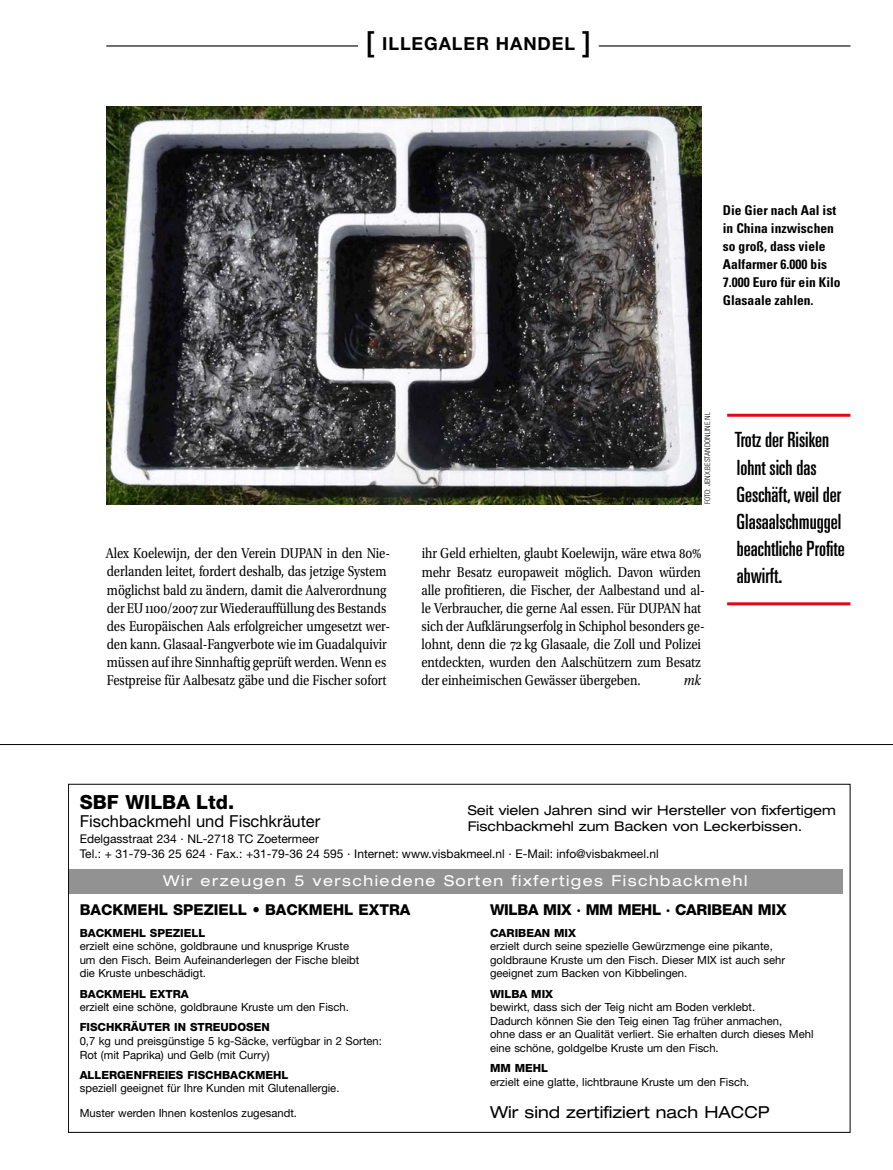
<style>
.page{position:relative;width:893px;height:1170px;background:#fff}
.page>*{position:absolute;margin:0;border:0;box-sizing:border-box;transform-origin:0 0}
.t1{font:ultra-condensed 21px/27px "Univers LT Std";color:#000}
.t2{font:800 19.5px "Helvetica Neue LT Std";color:#000}
.t3{font:700 18px "Helvetica Neue LT Std";letter-spacing:.05em;color:#000}
.t4{font:16.5px "Helvetica Neue LT Std";color:#000}
.t5{font:expanded 16.5px "Helvetica Neue LT Std";color:#000}
.t6{font:15px/18.1px "Utopia Std";letter-spacing:-.005em;color:#000;scale:.85 1}
.t7{font:expanded 15px "Helvetica Neue LT Std";letter-spacing:.1em;color:#fff}
.t8{font:800 15px "Helvetica Neue LT Std";color:#000}
.t9{font:800 15px "Helvetica Neue LT Std";letter-spacing:-.02em;color:#000}
.t10{font:italic 15px "Utopia Std";color:#000;scale:.85 1}
.t11{font:700 condensed 13.5px/18.1px "Univers LT Std";color:#000}
.t12{font:expanded 13.5px/16.2px "Helvetica Neue LT Std";color:#000}
.t13{font:12px/14.4px "Helvetica Neue LT Std";color:#000}
.t14{font:11.25px/13.5px "Helvetica Neue LT Std";color:#000}
.t15{font:800 11.25px "Helvetica Neue LT Std";color:#000}
.t16{font:300 condensed 7.5px "Univers LT Std";color:#000}
.s1{font-weight:500;font-size:28.5px}
</style>
<div class="page">
<hr style="left:106px;top:45px;width:744px;height:2px;background:#000">
<div style="left:358px;top:26px;width:241px;height:36px;background:#fff"></div>
<img style="left:106px;top:106px;width:596px;height:398px">
<div style="left:68px;top:868px;width:775px;height:25px;background:#929292"></div>
<hr style="left:0;top:744px;width:893px;height:1px;background:#000">
<hr style="left:727px;top:414px;width:123px;height:3px;background:#e30613">
<hr style="left:727px;top:602px;width:123px;height:3px;background:#e30613">
<p class="t3" style="left:366px;top:33px;width:227px"><span class="s1">[</span> ILLEGALER HANDEL <span class="s1">]</span></p>
<p class="t11" style="left:723px;top:201px;width:119px">Die Gier nach Aal ist in China inzwischen so groß, dass viele<br>Aalfarmer 6.000 bis<br>7.000 Euro für ein Kilo<br>Glasaale zahlen.</p>
<p class="t16" style="left:703px;top:504px;width:93px;rotate:-90deg">FOTO: JENX.BESTANDONLINE.NL</p>
<p class="t6" style="left:106px;top:544px;width:336px">Alex Koelewijn, der den Verein DUPAN in den Nie&shy;derlanden leitet, fordert deshalb, das jetzige System möglichst bald zu ändern, damit die Aalverordnung der EU 1100/2007 zur Wiederauffüllung des Bestands des Europäischen Aals erfolgreicher umgesetzt wer&shy;den kann. Glasaal-Fangverbote wie im Guadalquivir müssen auf ihre Sinnhaftig geprüft werden. Wenn es Festpreise für Aalbesatz gäbe und die Fischer sofort</p>
<p class="t6" style="left:421px;top:545px;width:335px">ihr Geld erhielten, glaubt Koelewijn, wäre etwa 80% mehr Besatz europaweit möglich. Davon würden alle profitieren, die Fischer, der Aalbestand und al&shy;le Verbraucher, die gerne Aal essen. Für DUPAN hat sich der Aufklärungserfolg in Schiphol besonders ge&shy;lohnt, denn die 72 kg Glasaale, die Zoll und Polizei entdeckten, wurden den Aalschützern zum Besatz der einheimischen Gewässer übergeben.</p>
<p class="t10" style="left:684px;top:672px;width:22px">mk</p>
<h1 class="t1" style="left:735px;top:426px;width:111px">Trotz der Risiken lohnt sich das<br>Geschäft, weil der<br>Glasaalschmuggel beachtliche Profite abwirft.</h1>
<h2 class="t2" style="left:80px;top:790px;width:156px">SBF WILBA LTD.</h2>
<p class="t4" style="left:80px;top:811px;width:242px">Fischbackmehl und Fischkräuter</p>
<p class="t13" style="left:80px;top:831px;width:580px">Edelgasstraat 234 · NL-2718 TC Zoetermeer<br>Tel.: + 31-79-36 25 624 · Fax.: +31-79-36 24 595 · Internet: www.visbakmeel.nl · E-Mail: info@visbakmeel.nl</p>
<p class="t12" style="left:468px;top:802px;width:370px">Seit vielen Jahren sind wir Hersteller von fixfertigem<br>Fischbackmehl zum Backen von Leckerbissen.</p>
<p class="t7" style="left:163px;top:871px;width:586px">Wir erzeugen 5 verschiedene Sorten fixfertiges Fischbackmehl</p>
<p class="t8" style="left:80px;top:900px;width:332px">BACKMEHL SPEZIELL • BACKMEHL EXTRA</p>
<p class="t15" style="left:80px;top:926px;width:127px">BACKMEHL SPEZIELL</p>
<p class="t14" style="left:80px;top:939px;width:281px">erzielt eine schöne, goldbraune und knusprige Kruste um den Fisch. Beim Aufeinanderlegen der Fische bleibt die Kruste unbeschädigt.</p>
<p class="t15" style="left:80px;top:986px;width:111px">BACKMEHL EXTRA</p>
<p class="t14" style="left:80px;top:1000px;width:271px">erzielt eine schöne, goldbraune Kruste um den Fisch.</p>
<p class="t15" style="left:80px;top:1020px;width:192px">FISCHKRÄUTER IN STREUDOSEN</p>
<p class="t14" style="left:80px;top:1033px;width:304px">0,7 kg und preisgünstige 5 kg-Säcke, verfügbar in 2 Sorten:<br>Rot (mit Paprika) und Gelb (mit Curry)</p>
<p class="t15" style="left:80px;top:1067px;width:210px">ALLERGENFREIES FISCHBACKMEHL</p>
<p class="t14" style="left:80px;top:1075px;width:261px;line-height:24.6px">speziell geeignet für Ihre Kunden mit Glutenallergie.<br>Muster werden Ihnen kostenlos zugesandt.</p>
<p class="t9" style="left:490px;top:900px;width:298px">WILBA MIX · MM MEHL · CARIBEAN MIX</p>
<p class="t15" style="left:490px;top:926px;width:87px">CARIBEAN MIX</p>
<p class="t14" style="left:490px;top:939px;width:296px">erzielt durch seine spezielle Gewürzmenge eine pikante, goldbraune Kruste um den Fisch. Dieser MIX ist auch sehr geeignet zum Backen von Kibbelingen.</p>
<p class="t15" style="left:490px;top:986px;width:65px">WILBA MIX</p>
<p class="t14" style="left:490px;top:1000px;width:325px">bewirkt, dass sich der Teig nicht am Boden verklebt.<br>Dadurch können Sie den Teig einen Tag früher anmachen,<br>ohne dass er an Qualität verliert. Sie erhalten durch dieses Mehl eine schöne, goldgelbe Kruste um den Fisch.</p>
<p class="t15" style="left:490px;top:1061px;width:60px">MM MEHL</p>
<p class="t14" style="left:490px;top:1074px;width:261px">erzielt eine glatte, lichtbraune Kruste um den Fisch.</p>
<p class="t5" style="left:490px;top:1102px;width:281px">Wir sind zertifiziert nach HACCP</p>
</div>
